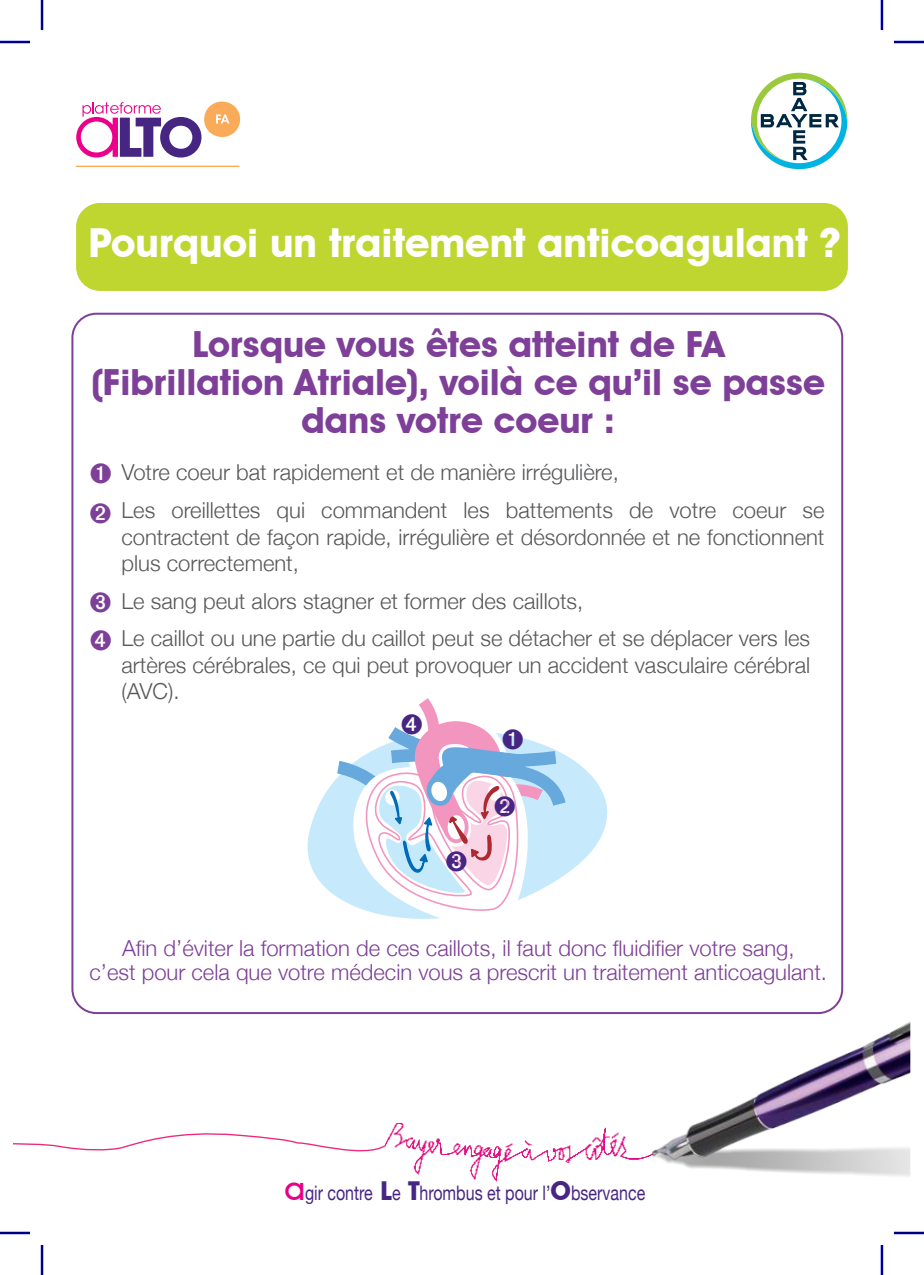
<style>
.page{position:relative;width:924px;height:1275px;background:#fff}
.page>*{position:absolute;margin:0;border:0;box-sizing:border-box;transform-origin:0 0}
.t1{font:700 40px "Avant Garde IT Cby BT";color:#fff}
.t2{font:700 36px/38px "Avant Garde IT Cby BT";color:#7e3f98;text-align:center}
.t3{font:300 22px/37.8px "Helvetica Neue";color:#57585a}
.t4{font:300 22px/24px "Helvetica Neue";color:#7e3f98;text-align:center}
.t5{font:20px "Helvetica Neue";color:#472683;scale:.8 1}
.s1{font-family:"Avant Garde IT Cby BT";font-weight:500;font-size:32px;color:#e70088}
.s2{font-family:"Avant Garde IT Cby BT";font-weight:700;font-size:26px}
</style>
<div class="page">
<svg style="left:76px;top:102px;width:125px;height:56px"></svg>
<div style="left:204px;top:102px;width:36px;height:35px;background:#faab59;border-radius:50%"></div>
<svg style="left:216px;top:114px;width:13px;height:9px"></svg>
<hr style="left:76px;top:166px;width:163px;height:1px;background:#faab59">
<svg style="left:307px;top:761px;width:301px;height:126px;fill:#c6eafb"></svg>
<img style="left:386px;top:1122px;width:232px;height:60px">
<svg style="left:14px;top:1133px;width:372px;height:19px"></svg>
<img style="left:618px;top:876px;width:291px;height:300px">
<div style="left:76px;top:203px;width:771px;height:88px;background:#bed62f;border-radius:24px"></div>
<svg style="left:751px;top:73px;width:96px;height:96px"></svg>
<hr style="left:0;top:41px;width:30px;height:2px;background:#00f">
<hr style="left:893px;top:41px;width:30px;height:2px;background:#00f">
<hr style="left:0;top:1231px;width:30px;height:3px;background:#00f">
<hr style="left:893px;top:1231px;width:30px;height:3px;background:#00f">
<hr style="left:41px;top:0;width:2px;height:30px;background:#00f">
<hr style="left:41px;top:1245px;width:2px;height:30px;background:#00f">
<hr style="left:880px;top:0;width:2px;height:30px;background:#00f">
<hr style="left:880px;top:1245px;width:2px;height:30px;background:#00f">
<hr style="left:0;top:42px;width:30px;height:1px;background:#000">
<hr style="left:893px;top:42px;width:30px;height:1px;background:#000">
<hr style="left:0;top:1232px;width:30px;height:1px;background:#000">
<hr style="left:893px;top:1232px;width:30px;height:1px;background:#000">
<hr style="left:42px;top:0;width:1px;height:30px;background:#000">
<hr style="left:42px;top:1245px;width:1px;height:30px;background:#000">
<hr style="left:881px;top:0;width:1px;height:30px;background:#000">
<hr style="left:881px;top:1245px;width:1px;height:30px;background:#000">
<svg style="left:325px;top:698px;width:249px;height:221px"></svg>
<h1 class="t1" style="left:89px;top:226px;width:753px">Pourquoi un traitement anticoagulant ?</h1>
<h2 class="t2" style="left:91px;top:328px;width:734px">Lorsque vous êtes atteint de FA<br>(Fibrillation Atriale), voilà ce qu’il se passe dans votre coeur :</h2>
<p class="t3" style="left:121px;top:456px;width:704px">Votre coeur bat rapidement et de manière irrégulière,<br>Les oreillettes qui commandent les battements de votre coeur se</p>
<p class="t3" style="left:121px;top:525px;width:704px;line-height:26.4px">contractent de façon rapide, irrégulière et désordonnée et ne fonctionnent plus correctement,</p>
<p class="t3" style="left:121px;top:584px;width:689px">Le sang peut alors stagner et former des caillots,<br>Le caillot ou une partie du caillot peut se détacher et se déplacer vers les</p>
<p class="t3" style="left:121px;top:654px;width:690px;line-height:26.4px">artères cérébrales, ce qui peut provoquer un accident vasculaire cérébral (AVC).</p>
<p class="t4" style="left:89px;top:935px;width:738px">Afin d’éviter la formation de ces caillots, il faut donc fluidifier votre sang,<br>c’est pour cela que votre médecin vous a prescrit un traitement anticoagulant.</p>
<p class="t5" style="left:284px;top:1185px;width:452px"><span class="s1">a</span>gir contre <span class="s2">L</span>e <span class="s2">T</span>hrombus et pour l’<span class="s2">O</span>bservance</p>
</div>
